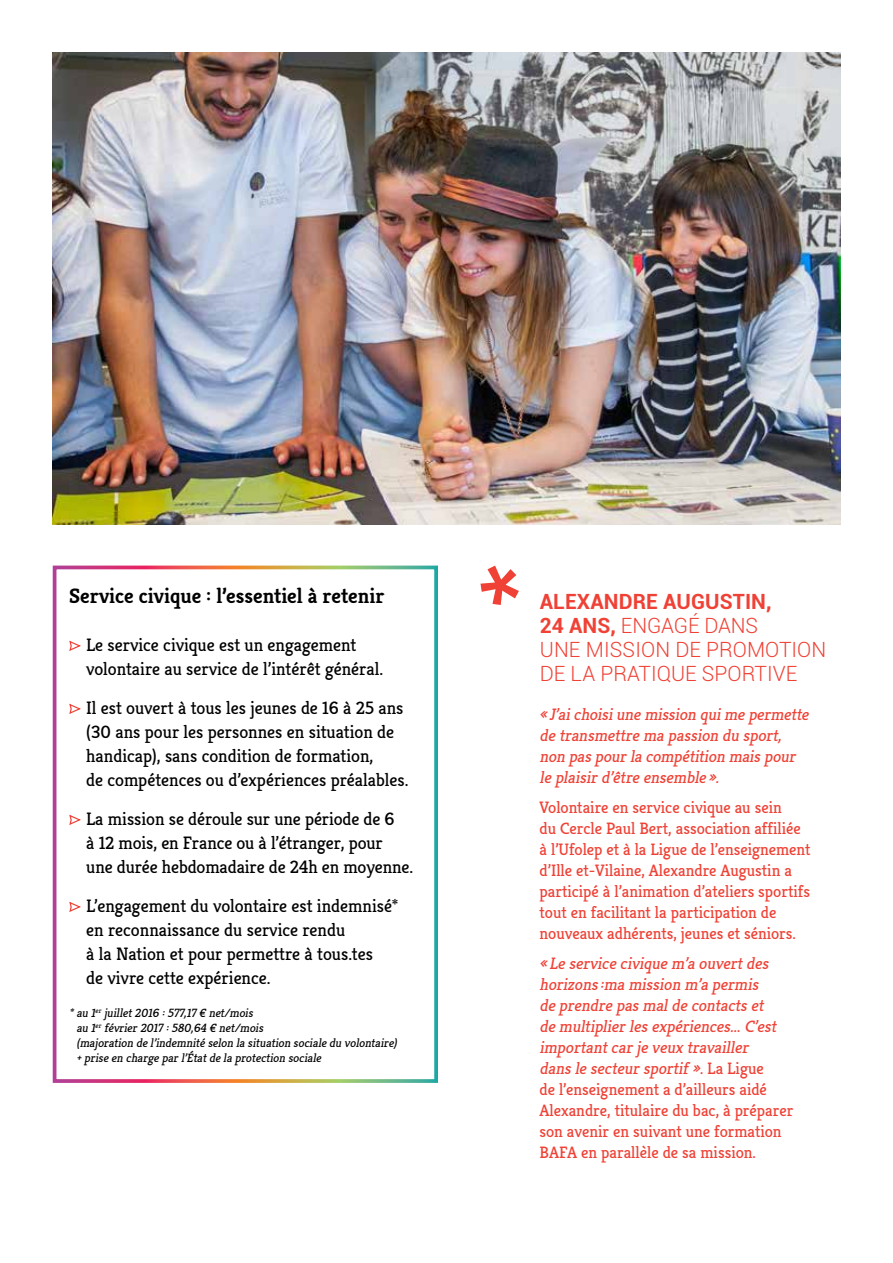
<style>
.page{position:relative;width:893px;height:1263px;background:#fff}
.page>*{position:absolute;margin:0;border:0;box-sizing:border-box;transform-origin:0 0}
.t1{font:300 21px/24px "Roboto";color:#ef4135}
.t2{font:700 21px "Kreon";color:#000}
.t3{font:18px/24px "Kreon";letter-spacing:-.005em;color:#000}
.t4{font:italic 16.5px/21px "Kreon";color:#ef4135}
.t5{font:16.5px/21px "Kreon";color:#ef4135}
.t6{font:italic 12px "Kreon";color:#000}
.s1{color:#fff}
.s2{font-weight:700}
.s3{font-style:normal}
</style>
<div class="page">
<img style="left:53px;top:53px;width:787px;height:471px">
<svg style="left:480px;top:566px;width:39px;height:39px"></svg>
<svg style="left:69px;top:640px;width:12px;height:11px"></svg>
<svg style="left:69px;top:703px;width:12px;height:11px"></svg>
<svg style="left:69px;top:814px;width:12px;height:11px"></svg>
<svg style="left:69px;top:901px;width:12px;height:11px"></svg>
<div style="left:53px;top:566px;width:385px;height:517px;border:4px solid #fff"></div>
<p class="t2" style="left:69px;top:583px;width:317px">Service civique : l’essentiel à retenir</p>
<p class="t3" style="left:86px;top:633px;width:299px">Le service civique est un engagement volontaire au service de l’intérêt général.</p>
<p class="t3" style="left:86px;top:696px;width:324px">Il est ouvert à tous les jeunes de 16 à 25 ans (30 ans pour les personnes en situation de handicap), sans condition de formation,<br>de compétences ou d’expériences préalables.</p>
<p class="t3" style="left:86px;top:807px;width:329px">La mission se déroule sur une période de 6<br>à 12 mois, en France ou à l’étranger, pour une durée hebdomadaire de 24h en moyenne.</p>
<p class="t3" style="left:86px;top:894px;width:314px">L’engagement du volontaire est indemnisé* en reconnaissance du service rendu<br>à la Nation et pour permettre à tous.tes<br>de vivre cette expérience.</p>
<p class="t6" style="left:69px;top:1006px;width:188px">*au 1<sup>er</sup> juillet2016 :577,17 € net/mois</p>
<p class="t6" style="left:76px;top:1021px;width:191px">au 1<sup>er</sup> février 2017 :580,64 € net/mois</p>
<p class="t6" style="left:76px;top:1036px;width:324px">(maj oration de l’indemnité selon la situation sociale du volontaire)</p>
<p class="t6" style="left:69px;top:1051px;width:256px"><span class="s1">*</span>+ prise en charge par l’Étatde la protection sociale</p>
<p class="t1" style="left:540px;top:589px;width:288px"><span class="s2">ALEXANDRE AUGUSTIN,<br>24 ANS,</span> ENGAGÉ DANS<br>UNE MISSION DE PROMOTION<br>DE LA PRATIQUE SPORTIVE</p>
<p class="t4" style="left:539px;top:704px;width:274px">«J’aichoisiune mission quime permette de transmettre ma passion du sport, non paspourla compétition maispour le plaisir d’être ensemble ».</p>
<p class="t5" style="left:539px;top:797px;width:273px">Volontaire en service civique au sein<br>du Cercle Paul Bert, association affiliée à l’Ufolep et à la Ligue de l’enseignement d’Ille et-Vilaine, Alexandre Augustin a participé à l’animation d’ateliers sportifs tout en facilitant la participation de nouveaux adhérents, jeunes et séniors.</p>
<p class="t4" style="left:539px;top:953px;width:255px">«Le service civique m’a ouvertdes horizons :ma mission m’a permis<br>de prendre pas malde contacts et<br>de multiplier les expériences...C’est importantcar je veux travailler<br>dans le secteur sportif ».<span class="s3">L a L i g u e<br>de l’enseignement a d’ailleurs aidé Alexandre, titulaire du bac, à préparer son avenir en suivant une formation BAFA en parallèle de sa mission.</span></p>
</div>
